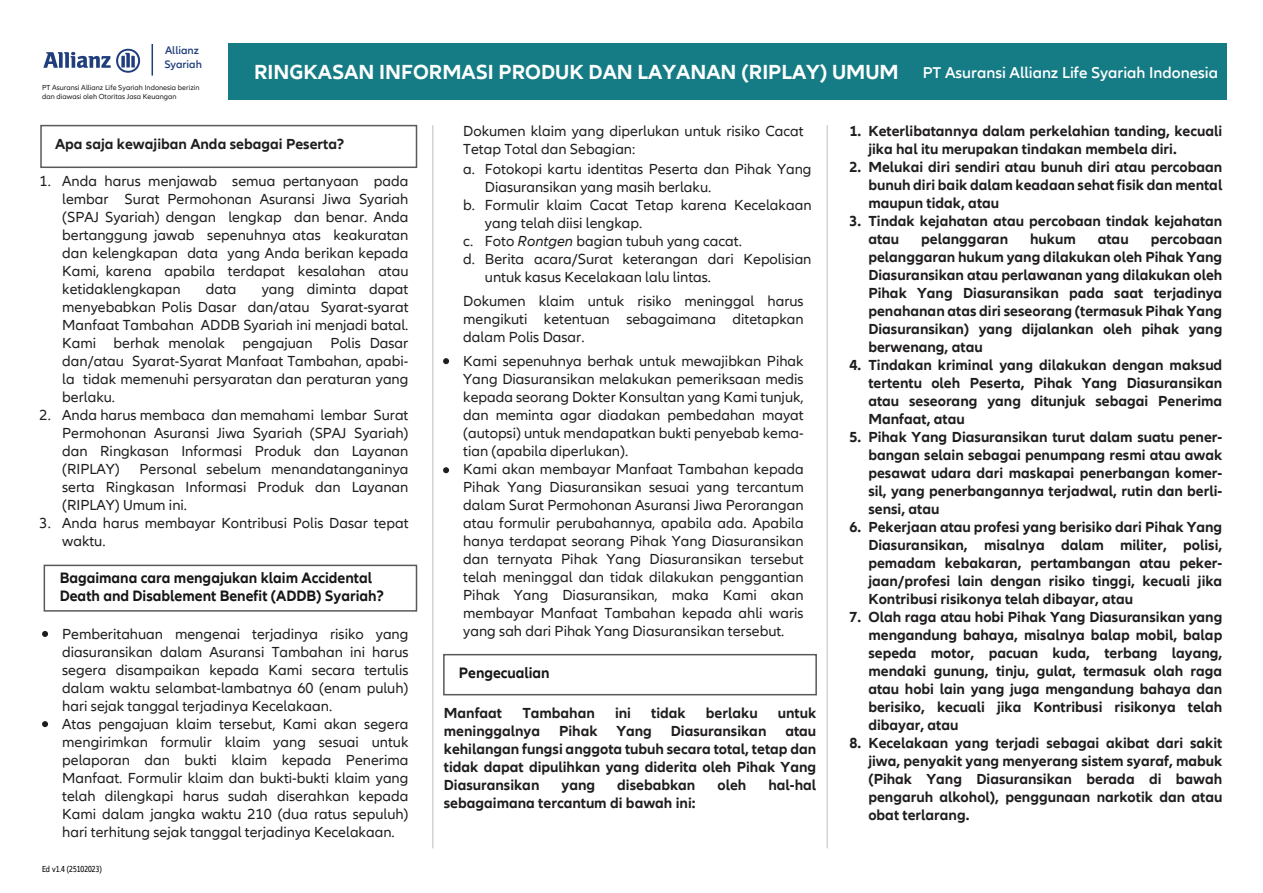
<style>
.page{position:relative;width:1263px;height:893px;background:#fff}
.page>*{position:absolute;margin:0;border:0;box-sizing:border-box;transform-origin:0 0}
.t1{font:700 21px "Allianz Neo";color:#fff}
.t2{font:700 15.6px/18px "Allianz Neo";color:#171516}
.t3{font:700 15.6px "Allianz Neo";color:#171516;scale:.96 1}
.t4{font:15px/18px "Allianz Neo";color:#201d1e}
.t5{font:700 15px/18px "Allianz Neo";color:#201d1e}
.t6{font:600 11.25px "Allianz Neo";color:#203e7c}
.t7{font:condensed 9px "Allianz Neo";color:#040503}
.t8{font:7.5px/9px "Allianz Neo";color:#201d1e}
.s1{font-weight:600;font-size:16.2px}
.s2{font-style:italic}
</style>
<div class="page">
<hr style="left:826px;top:125px;width:2px;height:723px;background:#d2d3d3">
<hr style="left:432px;top:125px;width:1px;height:723px;background:#d2d3d3">
<div style="left:228px;top:43px;width:998px;height:56px;background:#157c85"></div>
<svg style="left:43px;top:49px;width:97px;height:24px"></svg>
<hr style="left:152px;top:44px;width:1px;height:32px;background:#203e7c">
<div style="left:44px;top:565px;width:373px;height:47px;border:2px solid #595959"></div>
<div style="left:40px;top:125px;width:377px;height:43px;border:2px solid #595959"></div>
<div style="left:443px;top:654px;width:374px;height:41px;border:2px solid #595959"></div>
<svg style="left:42px;top:631px;width:6px;height:6px"></svg>
<svg style="left:443px;top:358px;width:6px;height:6px"></svg>
<svg style="left:443px;top:467px;width:6px;height:6px"></svg>
<svg style="left:42px;top:721px;width:6px;height:6px"></svg>
<p class="t6" style="left:165px;top:44px;width:35px">Allianz</p>
<p class="t8" style="left:42px;top:83px;width:159px">PT Asuransi Allianz Life Syariah Indonesia berizin dan diawasi oleh Otoritas Jasa Keuangan</p>
<p class="t5" style="left:55px;top:136px;width:291px">Apa saja kewajiban Anda sebagai Peserta?</p>
<p class="t6" style="left:164px;top:57px;width:39px">Syariah</p>
<h1 class="t1" style="left:254px;top:60px;width:965px">RINGKASAN INFORMASI PRODUK DAN LAYANAN (RIPLAY) UMUM <span class="s1">PT Asuransi Allianz Life Syariah Indonesia</span></h1>
<p class="t5" style="left:868px;top:122px;width:355px">Keterlibatannya dalam perkelahian tanding, kecuali jika hal itu merupakan tindakan membela diri.<br>Melukai diri sendiri atau bunuh diri atau percobaan bunuh diri baik dalam keadaan sehat fisik dan mental maupun tidak, atau<br>Tindak kejahatan atau percobaan tindak kejahatan atau</p>
<p class="t4" style="left:463px;top:122px;width:342px">Dokumen klaim yang diperlukan untuk risiko Cacat<br>Tetap Total dan Sebagian:</p>
<p class="t5" style="left:849px;top:122px;width:13px">1.</p>
<p class="t5" style="left:849px;top:158px;width:13px">2.</p>
<p class="t4" style="left:485px;top:161px;width:328px">Fotokopi kartu identitas Peserta dan Pihak Yang Diasuransikan yang masih berlaku.<br>Formulir klaim Cacat Tetap karena Kecelakaan yang telah diisi lengkap.<br>Foto <span class="s2">Rontgen</span> bagian tubuh yang cacat.<br>Berita acara/Surat keterangan dari Kepolisian untuk kasus Kecelakaan lalu lintas.</p>
<p class="t4" style="left:463px;top:161px;width:13px">a.</p>
<p class="t4" style="left:463px;top:197px;width:13px">b.</p>
<p class="t4" style="left:463px;top:233px;width:13px">c. d.</p>
<p class="t4" style="left:62px;top:172px;width:348px;text-align:justify">Anda harus menjawab semua pertanyaan pada lembar Surat Permohonan Asuransi Jiwa Syariah (SPAJ Syariah) dengan lengkap dan benar. Anda bertanggung jawab sepenuhnya atas keakuratan dan kelengkapan data yang Anda berikan kepada Kami, karena apabila terdapat kesalahan atau ketidaklengkapan</p>
<p class="t4" style="left:40px;top:172px;width:13px">1.</p>
<p class="t5" style="left:849px;top:212px;width:13px">3.</p>
<p class="t5" style="left:868px;top:230px;width:355px;text-indent:282px">percobaan pelanggaran hukum yang dilakukan oleh Pihak Yang Diasuransikan atau perlawanan yang dilakukan oleh Pihak Yang Diasuransikan pada saat terjadinya penahanan atas diri seseorang (termasuk Pihak Yang Diasuransikan) yang dijalankan oleh pihak yang berwenang, atau<br>Tindakan kriminal yang dilakukan dengan maksud tertentu oleh Peserta, Pihak Yang Diasuransikan atau seseorang yang ditunjuk sebagai Penerima Manfaat, atau<br>Pihak Yang Diasuransikan turut dalam suatu pener&shy;bangan selain sebagai penumpang resmi atau awak pesawat udara dari maskapai penerbangan komer&shy;sil, yang penerbangannya terjadwal, rutin dan berli&shy;sensi, atau<br>Pekerjaan atau profesi yang berisiko dari Pihak Yang Diasuransikan, misalnya dalam militer, polisi, pemadam kebakaran, pertambangan atau peker&shy;jaan/profesi lain dengan risiko tinggi, kecuali jika Kontribusi risikonya telah dibayar, atau<br>Olah raga atau hobi Pihak Yang Diasuransikan yang mengandung bahaya, misalnya balap mobil, balap sepeda motor, pacuan kuda, terbang layang, mendaki gunung, tinju, gulat, termasuk olah raga atau hobi lain yang juga mengandung bahaya dan berisiko, kecuali jika Kontribusi risikonya telah dibayar, atau<br>Kecelakaan yang terjadi sebagai akibat dari sakit jiwa, penyakit yang menyerang sistem syaraf, mabuk (Pihak Yang Diasuransikan berada di bawah pengaruh alkohol), penggunaan narkotik dan atau obat terlarang.</p>
<p class="t5" style="left:921px;top:230px;width:88px">pelanggaran</p>
<p class="t5" style="left:1030px;top:230px;width:47px">hukum</p>
<p class="t5" style="left:1098px;top:230px;width:32px">atau</p>
<p class="t4" style="left:62px;top:280px;width:348px;text-indent:199px">yang diminta dapat menyebabkan Polis Dasar dan/atau Syarat-syarat Manfaat Tambahan ADDB Syariah ini menjadi batal.<br>Kami berhak menolak pengajuan Polis Dasar dan/atau Syarat-Syarat Manfaat Tambahan, apabi&shy;la tidak memenuhi persyaratan dan peraturan yang berlaku.<br>Anda harus membaca dan memahami lembar Surat Permohonan Asuransi Jiwa Syariah (SPAJ Syariah) dan Ringkasan Informasi Produk dan Layanan (RIPLAY)</p>
<p class="t4" style="left:206px;top:280px;width:32px">data</p>
<p class="t4" style="left:463px;top:292px;width:342px;text-align:justify">Dokumen klaim untuk risiko meninggal harus mengikuti ketentuan sebagaimana ditetapkan dalam Polis Dasar.</p>
<p class="t4" style="left:463px;top:352px;width:342px">Kami sepenuhnya berhak untuk mewajibkan Pihak Yang Diasuransikan melakukan pemeriksaan medis kepada seorang Dokter Konsultan yang Kami tunjuk, dan meminta agar diadakan pembedahan mayat (autopsi) untuk mendapatkan bukti penyebab kema&shy;tian (apabila diperlukan).<br>Kami akan membayar Manfaat Tambahan kepada Pihak Yang Diasuransikan sesuai yang tercantum dalam Surat Permohonan Asuransi Jiwa Perorangan atau formulir perubahannya, apabila ada. Apabila hanya terdapat seorang Pihak Yang Diasuransikan dan ternyata Pihak Yang Diasuransikan tersebut telah meninggal dan tidak dilakukan penggantian Pihak Yang Diasuransikan, maka Kami akan membayar Manfaat Tambahan kepada ahli waris yang sah dari Pihak Yang Diasuransikan tersebut.</p>
<p class="t5" style="left:849px;top:356px;width:13px">4.</p>
<p class="t4" style="left:40px;top:406px;width:13px">2.</p>
<p class="t5" style="left:849px;top:428px;width:13px">5.</p>
<p class="t4" style="left:62px;top:460px;width:348px;text-indent:77px">Personal sebelum menandatanganinya serta Ringkasan Informasi Produk dan Layanan (RIPLAY) Umum ini.<br>Anda harus membayar Kontribusi Polis Dasar tepat waktu.</p>
<p class="t4" style="left:40px;top:514px;width:13px">3.</p>
<p class="t5" style="left:849px;top:518px;width:13px">6.</p>
<p class="t2" style="left:60px;top:570px;width:326px">Bagaimana cara mengajukan klaim Accidental<br>Death and Disablement Benefit (ADDB) Syariah?</p>
<p class="t5" style="left:849px;top:608px;width:13px">7.</p>
<p class="t4" style="left:62px;top:625px;width:348px">Pemberitahuan mengenai terjadinya risiko yang diasuransikan dalam Asuransi Tambahan ini harus segera disampaikan kepada Kami secara tertulis dalam waktu selambat-lambatnya 60 (enam puluh) hari sejak tanggal terjadinya Kecelakaan.<br>Atas pengajuan klaim tersebut, Kami akan segera mengirimkan formulir klaim yang sesuai untuk pelaporan dan bukti klaim kepada Penerima Manfaat. Formulir klaim dan bukti-bukti klaim yang telah dilengkapi harus sudah diserahkan kepada Kami dalam jangka waktu 210 (dua ratus sepuluh) hari terhitung sejak tanggal terjadinya Kecelakaan.</p>
<p class="t3" style="left:459px;top:664px;width:96px">Pengecualian</p>
<p class="t5" style="left:444px;top:704px;width:60px">Manfaat</p>
<p class="t5" style="left:522px;top:704px;width:74px">Tambahan</p>
<p class="t5" style="left:615px;top:704px;width:18px">ini</p>
<p class="t5" style="left:651px;top:704px;width:36px">tidak</p>
<p class="t5" style="left:706px;top:704px;width:53px">berlaku</p>
<p class="t5" style="left:778px;top:704px;width:40px">untuk</p>
<p class="t5" style="left:444px;top:722px;width:98px">meninggalnya</p>
<p class="t5" style="left:559px;top:722px;width:40px">Pihak</p>
<p class="t5" style="left:616px;top:722px;width:37px">Yang</p>
<p class="t5" style="left:671px;top:722px;width:97px">Diasuransikan</p>
<p class="t5" style="left:444px;top:722px;width:374px;text-align:justify;text-indent:341px">atau kehilangan fungsi anggota tubuh secara total, tetap dan tidak dapat dipulihkan yang diderita oleh Pihak Yang Diasuransikan</p>
<p class="t5" style="left:849px;top:734px;width:13px">8.</p>
<p class="t5" style="left:561px;top:776px;width:35px">yang</p>
<p class="t5" style="left:617px;top:776px;width:80px">disebabkan</p>
<p class="t5" style="left:717px;top:776px;width:30px">oleh</p>
<p class="t5" style="left:768px;top:776px;width:49px">hal-hal</p>
<p class="t5" style="left:444px;top:794px;width:253px">sebagaimana tercantum di bawah ini:</p>
<p class="t7" style="left:42px;top:863px;width:61px">Ed v1.4 (25102023)</p>
</div>
